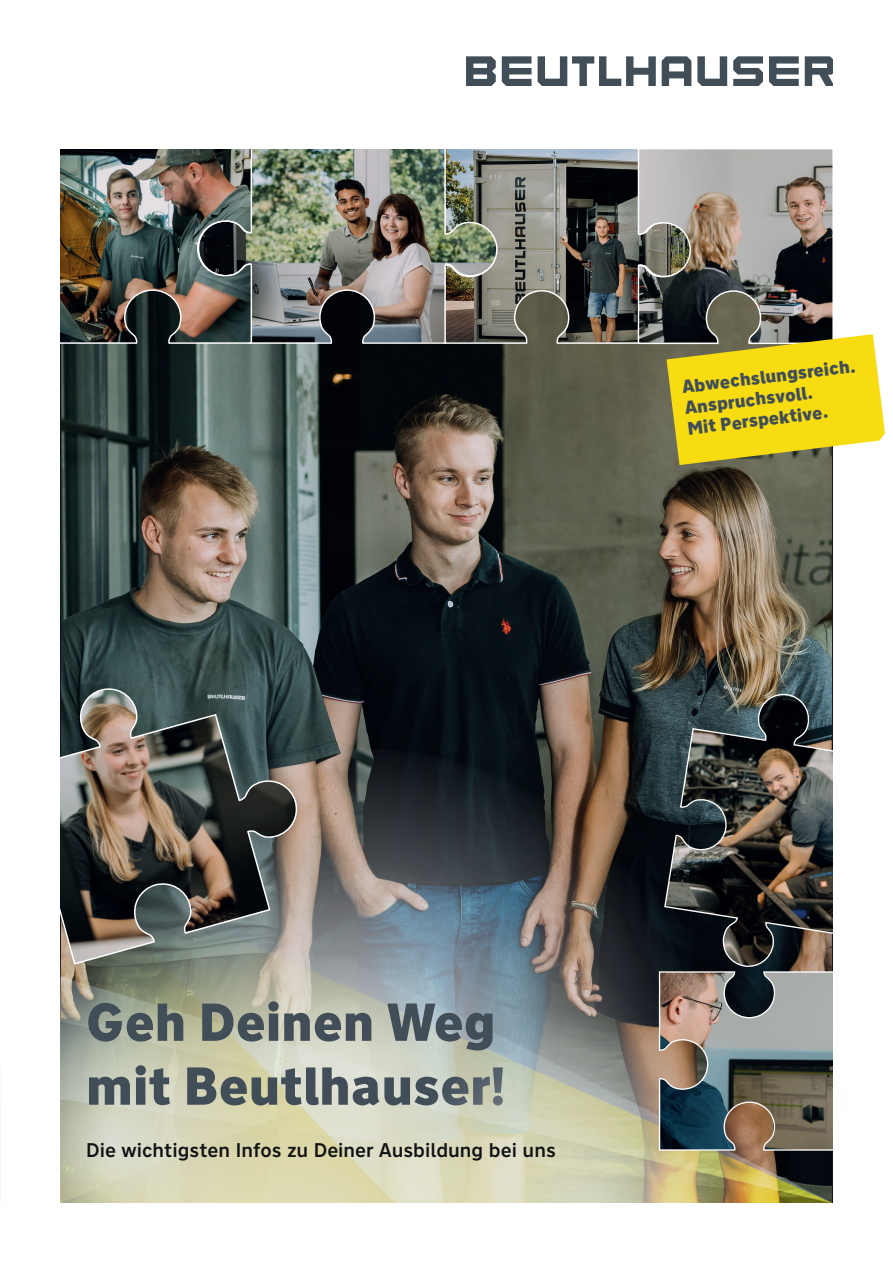
<style>
.page{position:relative;width:893px;height:1263px;background:#fff}
.page>*{position:absolute;margin:0;border:0;box-sizing:border-box;transform-origin:0 0}
.t1{font:900 52.5px/63.9px "Nort";color:#414e58}
.t2{font:500 19.5px "Nort";color:#101314}
.t3{font:900 18px/21px "Nort";color:#414e58}
</style>
<div class="page">
<img style="left:63px;top:345px;width:767px;height:403px">
<img style="left:663px;top:691px;width:170px;height:123px">
<svg style="left:300px;top:748px;width:405px;height:66px;background:#413f3a"></svg>
<svg style="left:697px;top:56px;width:30px;height:30px"></svg>
<svg style="left:662px;top:56px;width:29px;height:30px"></svg>
<svg style="left:538px;top:56px;width:118px;height:30px"></svg>
<svg style="left:733px;top:56px;width:30px;height:30px"></svg>
<svg style="left:805px;top:56px;width:28px;height:30px"></svg>
<svg style="left:769px;top:56px;width:30px;height:30px"></svg>
<svg style="left:502px;top:56px;width:29px;height:30px"></svg>
<svg style="left:466px;top:56px;width:30px;height:30px"></svg>
<svg style="left:300px;top:814px;width:533px;height:45px;background:#4b4642"></svg>
<img style="left:726px;top:859px;width:107px;height:112px">
<img style="left:0;top:858px;width:726px;height:345px">
<svg style="left:391px;top:1014px;width:394px;height:189px;background:#bdbca4"></svg>
<img style="left:253px;top:149px;width:191px;height:196px">
<img style="left:444px;top:149px;width:193px;height:218px">
<img style="left:60px;top:149px;width:193px;height:196px">
<img style="left:60px;top:686px;width:240px;height:279px">
<div style="left:1px;top:0;width:59px;height:1260px;background:#fff"></div>
<img style="left:658px;top:971px;width:175px;height:180px">
<svg style="left:637px;top:149px;width:248px;height:316px"></svg>
<p class="t3" style="left:681px;top:376px;width:176px;rotate:-7deg">Abwechslungsreich.<br>Anspruchsvoll.<br>Mit Perspektive.</p>
<h1 class="t1" style="left:86px;top:990px;width:421px">Geh Deinen Weg mit Beutlhauser!</h1>
<p class="t2" style="left:86px;top:1137px;width:471px">Die wichtigsten Infos zu Deiner Ausbildung bei uns</p>
</div>
